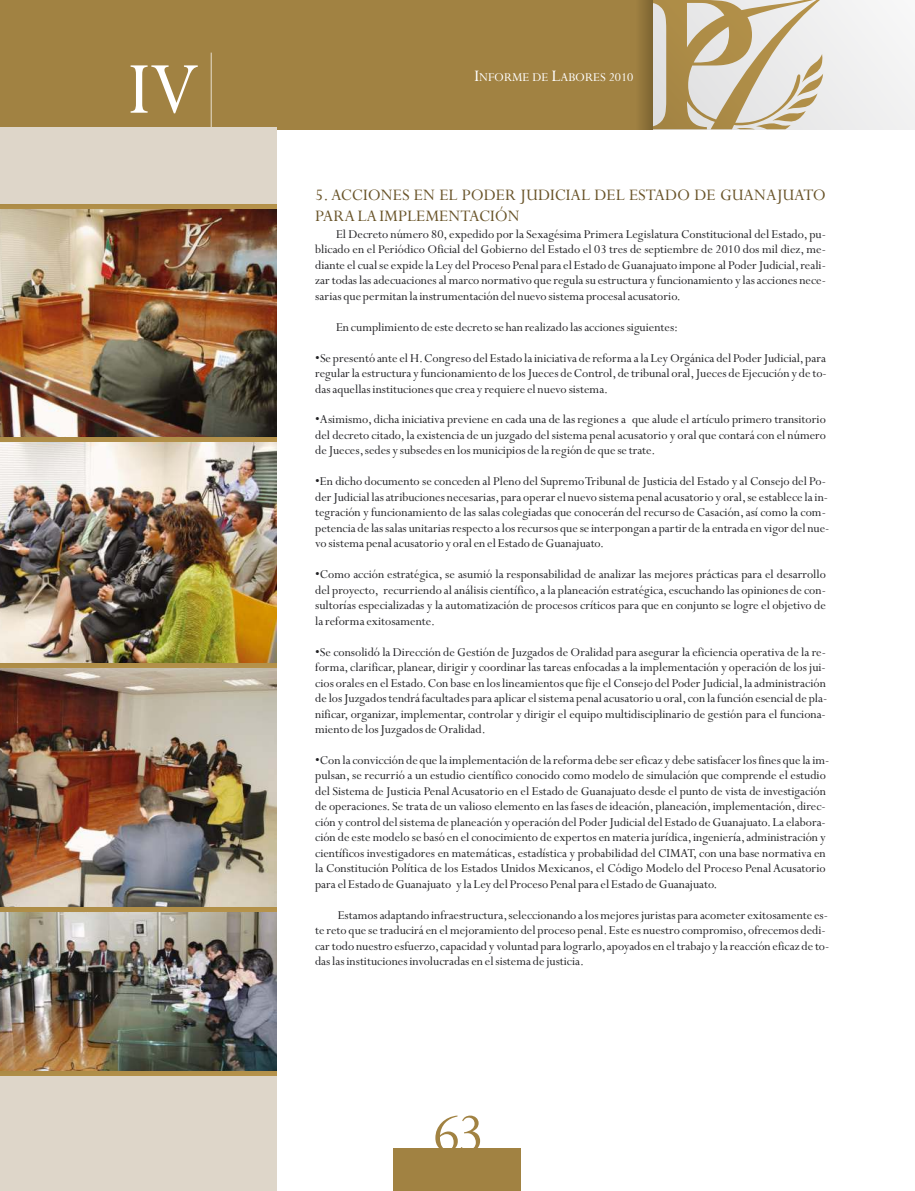
<style>
.page{position:relative;width:915px;height:1191px;background:#fff}
.page>*{position:absolute;margin:0;border:0;box-sizing:border-box;transform-origin:0 0}
.t1{font:82.5px "Perpetua";color:#fff}
.t2{font:60px "Perpetua";color:#a18242}
.t3{font:18px/20.7px "Perpetua";color:#695429}
.t4{font:13.5px/15.5px "Perpetua";color:#212124;text-align:justify}
.t5{font:13.5px "Perpetua";color:#fff}
.s1{font-size:18px}
</style>
<div class="page">
<div style="left:0;top:0;width:914px;height:129px;background:#a18242"></div>
<div style="left:652px;top:0;width:262px;height:129px;background:#f1f1f1"></div>
<svg style="left:652px;top:0;width:172px;height:129px"></svg>
<div style="left:393px;top:1148px;width:128px;height:43px;background:#a18242"></div>
<div style="left:630px;top:0;width:22px;height:129px;background:linear-gradient(to right,#a78745,#816834)"></div>
<div style="left:0;top:1073px;width:276px;height:118px;background:#ded6c9"></div>
<hr style="left:211px;top:53px;width:1px;height:76px;background:#fff">
<img style="left:0;top:208px;width:276px;height:863px">
<div style="left:0;top:128px;width:276px;height:76px;background:#ded6c9"></div>
<hr style="left:0;top:204px;width:276px;height:4px;background:#b18f48">
<hr style="left:0;top:437px;width:276px;height:4px;background:#b18f48">
<hr style="left:0;top:663px;width:276px;height:4px;background:#b18f48">
<hr style="left:0;top:907px;width:276px;height:4px;background:#b18f48">
<hr style="left:0;top:1071px;width:276px;height:4px;background:#b08f48">
<h1 class="t1" style="left:128px;top:61px;width:72px">IV</h1>
<p class="t5" style="left:474px;top:73px;width:161px"><span class="s1">I</span>NFORME DE <span class="s1">L</span>ABORES 2010</p>
<h3 class="t3" style="left:315px;top:187px;width:512px">5.ACCIONES EN EL PODER JUDICIAL DEL ESTADO DE GUANAJUATO<br>PARA LA IMPLEMENTACIÓN</h3>
<p class="t4" style="left:315px;top:228px;width:512px;text-indent:21px">El Decreto número 80, expedido por la Sexagésima Primera Legislatura Constitucional del Estado, pu&shy;blicado en el Periódico Oficial del Gobierno del Estado el 03 tres de septiembre de 2010 dos mil diez, me&shy;diante el cual se expide la Ley del Proceso Penal para el Estado de Guanajuato impone al Poder Judicial,reali&shy;zar todas las adecuaciones al marco normativo que regula su estructura y funcionamiento y las acciones nece&shy;sarias que permitan la instrumentación del nuevo sistema procesal acusatorio.</p>
<p class="t4" style="left:336px;top:321px;width:343px">En cumplimiento de este decreto se han realizado las acciones siguientes:</p>
<p class="t4" style="left:315px;top:351px;width:513px">•Se presentó ante el H.Congreso del Estado la iniciativa de reforma a la Ley Orgánica del Poder Judicial,para regular la estructura y funcionamiento de los Jueces de Control,de tribunal oral,Jueces de Ejecución y de to&shy;das aquellas instituciones que crea y requiere el nuevo sistema.</p>
<p class="t4" style="left:315px;top:413px;width:512px">•Asimismo, dicha iniciativa previene en cada una de las regiones a que alude el artículo primero transitorio del decreto citado,la existencia de un juzgado del sistema penal acusatorio y oral que contará con el número de Jueces,sedes y subsedes en los municipios de la región de que se trate.</p>
<p class="t4" style="left:315px;top:475px;width:515px;text-align:left">•En dicho documento se conceden al Pleno del Supremo Tribunal de Justicia del Estado y al Consejo del Po&shy;der Judicial las atribuciones necesarias,para operar el nuevo sistema penal acusatorio y oral,se establece la in&shy;tegración y funcionamiento de las salas colegiadas que conocerán del recurso de Casación,así como la com&shy;petencia de las salas unitarias respecto a los recursos que se interpongan a partir de la entrada en vigor del nue&shy;vo sistema penal acusatorio y oral en el Estado de Guanajuato.</p>
<p class="t4" style="left:315px;top:568px;width:512px">•Como acción estratégica, se asumió la responsabilidad de analizar las mejores prácticas para el desarrollo del proyecto, recurriendo al análisis científico,a la planeación estratégica, escuchando las opiniones de con&shy;sultorías especializadas y la automatización de procesos críticos para que en conjunto se logre el objetivo de la reforma exitosamente.</p>
<p class="t4" style="left:315px;top:645px;width:513px">•Se consolidó la Dirección de Gestión de Juzgados de Oralidad para asegurar la eficiencia operativa de la re&shy;forma,clarificar, planear, dirigir y coordinar las tareas enfocadas a la implementación y operación de los jui&shy;cios orales en el Estado.Con base en los lineamientos que fije el Consejo del Poder Judicial,la administración de los Juzgados tendrá facultades para aplicar el sistema penal acusatorio u oral,con la función esencial de pla&shy;nificar, organizar, implementar, controlar y dirigir el equipo multidisciplinario de gestión para el funciona&shy;miento de los Juzgados de Oralidad.</p>
<p class="t4" style="left:315px;top:754px;width:515px;text-align:left">•Con la convicción de que la implementación de la reforma debe ser eficaz y debe satisfacer los fines que la im&shy;pulsan,se recurrió a un estudio científico conocido como modelo de simulación que comprende el estudio del Sistema de Justicia Penal Acusatorio en el Estado de Guanajuato desde el punto de vista de investigación de operaciones. Se trata de un valioso elemento en las fases de ideación, planeación,implementación, direc&shy;ción y control del sistema de planeación y operación del Poder Judicial del Estado de Guanajuato.La elabora&shy;ción de este modelo se basó en el conocimiento de expertos en materia jurídica,ingeniería,administración y científicos investigadores en matemáticas, estadística y probabilidad del CIMAT,con una base normativa en la Constitución Política de los Estados Unidos Mexicanos, el Código Modelo del Proceso Penal Acusatorio para el Estado de Guanajuato y la Ley del Proceso Penal para el Estado de Guanajuato.</p>
<p class="t4" style="left:315px;top:908px;width:515px;text-align:left;text-indent:23px">Estamos adaptando infraestructura,seleccionando a los mejores juristas para acometer exitosamente es&shy;te reto que se traducirá en el mejoramiento del proceso penal.Este es nuestro compromiso,ofrecemos dedi&shy;car todo nuestro esfuerzo,capacidad y voluntad para lograrlo,apoyados en el trabajo y la reacción eficaz de to&shy;das las instituciones involucradas en el sistema de justicia.</p>
<h2 class="t2" style="left:432px;top:1113px;width:53px">63</h2>
</div>
